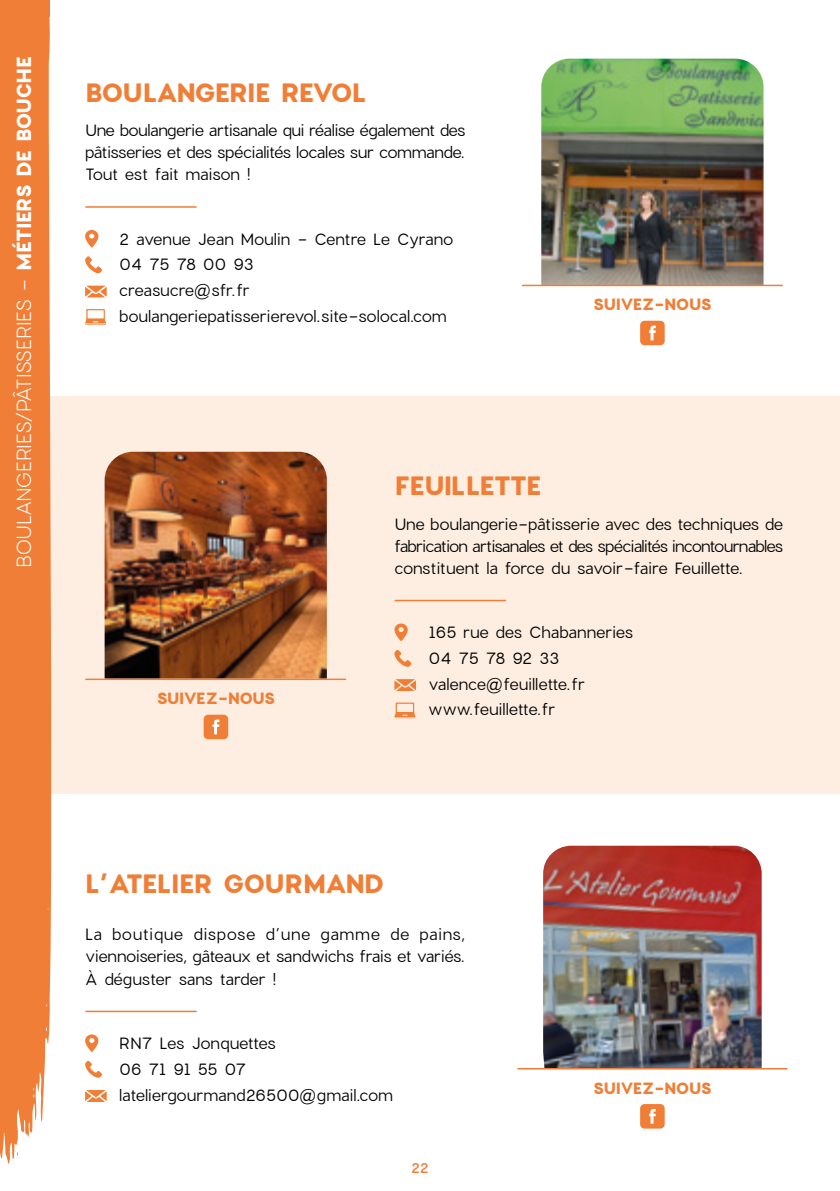
<style>
.page{position:relative;width:840px;height:1191px;background:#fff}
.page>*{position:absolute;margin:0;border:0;box-sizing:border-box;transform-origin:0 0}
.TITRE_MÉTIERS_DE_BOU{font:700 26px "Charlevoix Pro";letter-spacing:-.04em;color:#f07e36}
.TITRE_BANDEAUX_LATÉR{font:300 20px "Charlevoix Pro";letter-spacing:-.03em;color:#fff}
.TEXTES_COURANT{font:16px/22px "Charlevoix Pro";letter-spacing:-.01em;color:#000;text-align:justify}
.COORDONNEES{font:16px "Charlevoix Pro";color:#000}
.SOCIAL_MÉTIERS_DE_BO{font:700 16px "Charlevoix Pro";letter-spacing:-.04em;color:#f07e36}
.FOLIO_MÉTIERS_DE_BOU{font:500 14px "Charlevoix Pro";color:#f07e36}
.s1{font-weight:700}
</style>
<div class="page">
<hr style="left:86px;top:1010px;width:110px;height:2px;background:#f07e36">
<svg style="left:85px;top:1034px;width:13px;height:18px"></svg>
<svg style="left:85px;top:1060px;width:17px;height:17px"></svg>
<svg style="left:85px;top:1090px;width:22px;height:12px"></svg>
<div style="left:639px;top:1104px;width:25px;height:24px;background:#f07e36;border-radius:4px"></div>
<svg style="left:649px;top:1109px;width:6px;height:14px"></svg>
<img style="left:543px;top:845px;width:218px;height:223px">
<hr style="left:517px;top:1068px;width:269px;height:1px;background:#f07e36">
<div style="left:0;top:397px;width:839px;height:397px;background:#feeee1"></div>
<hr style="left:395px;top:600px;width:110px;height:1px;background:#f07e36">
<svg style="left:394px;top:623px;width:13px;height:18px"></svg>
<svg style="left:394px;top:649px;width:17px;height:18px"></svg>
<svg style="left:394px;top:679px;width:22px;height:12px"></svg>
<svg style="left:394px;top:702px;width:21px;height:16px"></svg>
<div style="left:639px;top:321px;width:25px;height:24px;background:#f07e36;border-radius:4px"></div>
<svg style="left:649px;top:325px;width:6px;height:15px"></svg>
<img style="left:541px;top:59px;width:222px;height:226px">
<hr style="left:522px;top:285px;width:259px;height:1px;background:#f07e36">
<hr style="left:86px;top:206px;width:110px;height:2px;background:#f07e36">
<svg style="left:85px;top:230px;width:13px;height:17px"></svg>
<svg style="left:85px;top:256px;width:17px;height:17px"></svg>
<svg style="left:85px;top:286px;width:22px;height:11px"></svg>
<svg style="left:85px;top:309px;width:21px;height:16px"></svg>
<div style="left:0;top:0;width:51px;height:1164px;background:#f07e36"></div>
<div style="left:0;top:0;width:49px;height:17px;background:#f07e36"></div>
<img style="left:105px;top:452px;width:222px;height:226px">
<hr style="left:86px;top:678px;width:259px;height:2px;background:#f07e36">
<div style="left:203px;top:714px;width:25px;height:25px;background:#f07e36;border-radius:4px"></div>
<svg style="left:212px;top:719px;width:7px;height:15px"></svg>
<p class="TITRE_BANDEAUX_LATÉR" style="left:11px;top:568px;width:513px;rotate:-90deg">BOULANGERIES/PÂTISSERIES - <span class="s1">MÉTIERS DE BOUCHE</span></p>
<p class="TITRE_MÉTIERS_DE_BOU" style="left:85px;top:75px;width:283px">BOULANGERIE REVOL</p>
<p class="TEXTES_COURANT" style="left:85px;top:119px;width:381px">Une boulangerie artisanale qui réalise également des pâtisseries et des spécialités locales sur commande.<br>Tout est fait maison !</p>
<p class="COORDONNEES" style="left:119px;top:229px;width:335px">2 avenue Jean Moulin - Centre Le Cyrano</p>
<p class="COORDONNEES" style="left:119px;top:255px;width:136px">04 75 78 00 93</p>
<p class="COORDONNEES" style="left:119px;top:280px;width:132px">creasucre@sfr.fr</p>
<p class="COORDONNEES" style="left:119px;top:306px;width:329px">boulangeriepatisserierevol.site-solocal.com</p>
<p class="SOCIAL_MÉTIERS_DE_BO" style="left:593px;top:294px;width:120px">SUIVEZ-NOUS</p>
<p class="SOCIAL_MÉTIERS_DE_BO" style="left:157px;top:687px;width:120px">SUIVEZ-NOUS</p>
<p class="TITRE_MÉTIERS_DE_BOU" style="left:394px;top:468px;width:149px">FEUILLETTE</p>
<p class="TEXTES_COURANT" style="left:394px;top:513px;width:390px">Une boulangerie-pâtisserie avec des techniques de fabrication artisanales et des spécialités incontournables constituent la force du savoir-faire Feuillette.</p>
<p class="COORDONNEES" style="left:428px;top:622px;width:206px">165 rue des Chabanneries</p>
<p class="COORDONNEES" style="left:428px;top:648px;width:132px">04 75 78 92 33</p>
<p class="COORDONNEES" style="left:428px;top:674px;width:158px">valence@feuillette.fr</p>
<p class="COORDONNEES" style="left:428px;top:699px;width:128px">www.feuillette.fr</p>
<p class="TITRE_MÉTIERS_DE_BOU" style="left:85px;top:866px;width:300px">L’ATELIER GOURMAND</p>
<p class="TEXTES_COURANT" style="left:85px;top:923px;width:381px">La boutique dispose d’une gamme de pains, viennoiseries, gâteaux et sandwichs frais et variés.<br>À déguster sans tarder !</p>
<p class="COORDONNEES" style="left:119px;top:1033px;width:158px">RN7 Les Jonquettes</p>
<p class="COORDONNEES" style="left:119px;top:1059px;width:128px">06 71 91 55 07</p>
<p class="COORDONNEES" style="left:119px;top:1084px;width:275px">lateliergourmand26500@gmail.com</p>
<p class="FOLIO_MÉTIERS_DE_BOU" style="left:411px;top:1158px;width:19px">22</p>
<p class="SOCIAL_MÉTIERS_DE_BO" style="left:593px;top:1077px;width:120px">SUIVEZ-NOUS</p>
</div>
